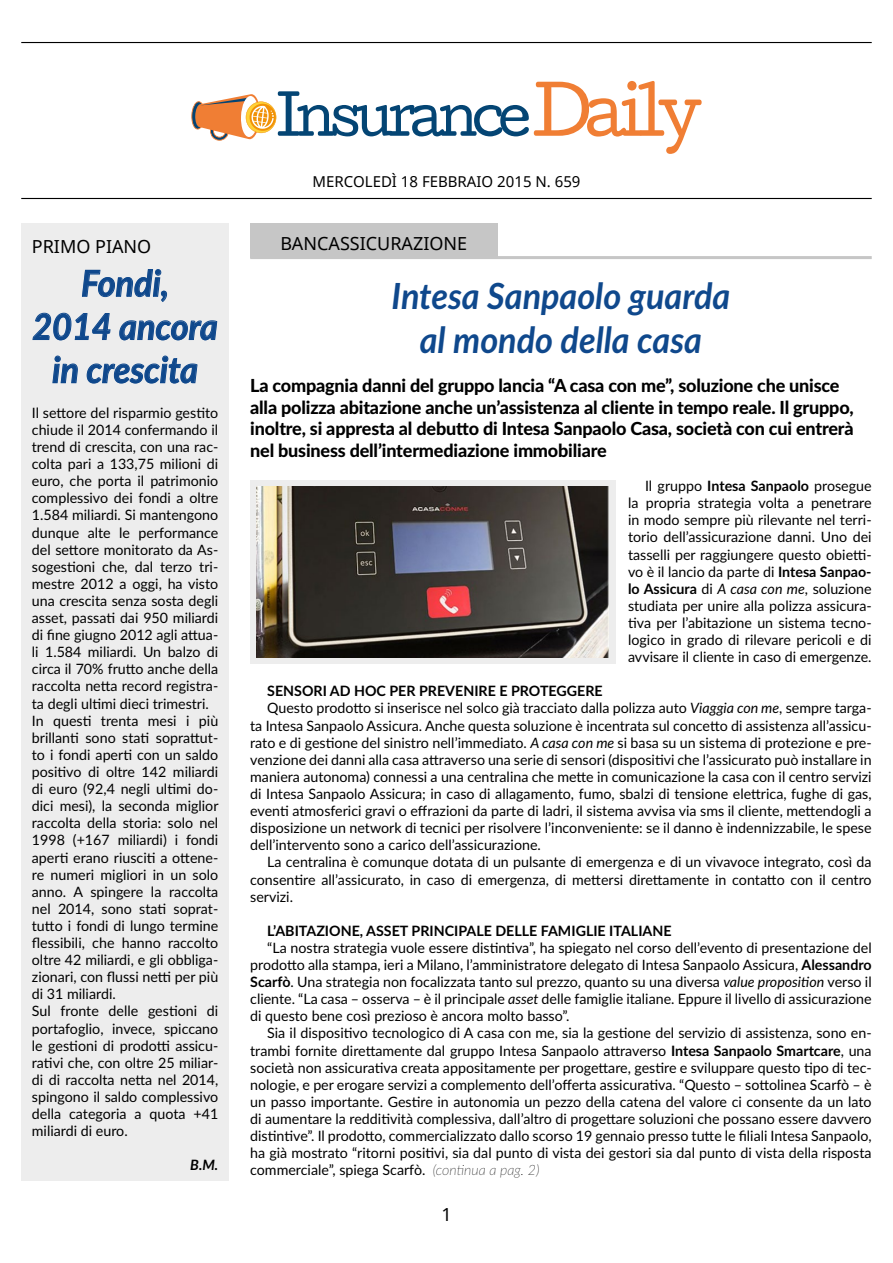
<style>
.page{position:relative;width:893px;height:1263px;background:#fff}
.page>*{position:absolute;margin:0;border:0;box-sizing:border-box;transform-origin:0 0}
.t1{font:italic 700 36px/43.2px "Lato";color:#0f488c;text-align:center;scale:.95 1}
.t2{font:800 18px/21.6px "Lato";letter-spacing:-.01em;color:#000}
.t3{font:18px "Noto Sans";color:#000}
.t4{font:15px "Noto Sans";color:#000}
.t5{font:14.25px/17.1px "Lato";color:#000;text-align:justify}
.t6{font:700 14.25px "Lato";color:#000}
.t7{font:italic 700 14.25px "Lato";color:#000}
.s1{font-weight:700}
.s2{font-style:italic}
.s3{font-weight:100;font-style:italic}
</style>
<div class="page">
<hr style="left:21px;top:42px;width:851px;height:1px;background:#000">
<hr style="left:21px;top:198px;width:851px;height:1px;background:#000">
<svg style="left:191px;top:81px;width:511px;height:73px"></svg>
<div style="left:21px;top:223px;width:208px;height:958px;background:#ededed"></div>
<div style="left:250px;top:223px;width:247px;height:35px;background:#c6c6c6"></div>
<hr style="left:250px;top:256px;width:622px;height:3px;background:#c6c6c6">
<svg style="left:82px;top:269px;width:85px;height:33px"></svg>
<svg style="left:32px;top:312px;width:186px;height:72px"></svg>
<div style="left:250px;top:480px;width:365px;height:184px;background:#ededed"></div>
<img style="left:256px;top:487px;width:353px;height:171px">
<p class="t4" style="left:312px;top:171px;width:270px">MERCOLEDÌ 18 FEBBRAIO 2015 N. 659</p>
<p class="t3" style="left:32px;top:234px;width:121px">PRIMO PIANO</p>
<p class="t3" style="left:280px;top:231px;width:188px">BANCASSICURAZIONE</p>
<h1 class="t1" style="left:32px;top:260px;width:197px">Fondi,<br>2014 ancora in crescita</h1>
<p class="t5" style="left:32px;top:403px;width:188px;text-align:left">Il settore del risparmio gestito chiude il 2014 confermando il trend di crescita, con una rac&shy;colta pari a 133,75 milioni di euro, che porta il patrimonio complessivo dei fondi a oltre<br>1.584 miliardi. Si mantengono dunque alte le performance del settore monitorato da As&shy;sogestioni che, dal terzo tri&shy;mestre 2012 a oggi, ha visto una crescita senza sosta degli asset, passati dai 950 miliardi di fine giugno 2012 agli attua&shy;li 1.584 miliardi. Un balzo di circa il 70% frutto anche della raccolta netta record registra&shy;ta degli ultimi dieci trimestri.<br>In questi trenta mesi i più brillanti sono stati soprattut&shy;to i fondi aperti con un saldo positivo di oltre 142 miliardi di euro (92,4 negli ultimi do&shy;dici mesi), la seconda miglior raccolta della storia: solo nel<br>1998 (+167 miliardi) i fondi aperti erano riusciti a ottene&shy;re numeri migliori in un solo anno. A spingere la raccolta nel 2014, sono stati soprat&shy;tutto i fondi di lungo termine flessibili, che hanno raccolto oltre 42 miliardi, e gli obbliga&shy;zionari, con flussi netti per più di 31 miliardi.<br>Sul fronte delle gestioni di portafoglio, invece, spiccano le gestioni di prodotti assicu&shy;rativi che, con oltre 25 miliar&shy;di di raccolta netta nel 2014, spingono il saldo complessivo della categoria a quota +41 miliardi di euro.</p>
<p class="t7" style="left:190px;top:1155px;width:30px">B.M.</p>
<h1 class="t1" style="left:392px;top:273px;width:358px">Intesa Sanpaolo guarda al mondo della casa</h1>
<p class="t2" style="left:250px;top:374px;width:605px">La compagnia danni del gruppo lancia “A casa con me”, soluzione che unisce alla polizza abitazione anche un’assistenza al cliente in tempo reale. Il gruppo, inoltre, si appresta al debutto di Intesa Sanpaolo Casa, società con cui entrerà nel business dell’intermediazione immobiliare</p>
<p class="t5" style="left:628px;top:477px;width:245px;text-indent:17px">Il gruppo <span class="s1">Intesa Sanpaolo</span> prosegue la propria strategia volta a penetrare in modo sempre più rilevante nel terri&shy;torio dell’assicurazione danni. Uno dei tasselli per raggiungere questo obietti&shy;vo è il lancio da parte di <span class="s1">Intesa Sanpao&shy;lo Assicura</span> di <span class="s2">A casa con me</span>, soluzione studiata per unire alla polizza assicura&shy;tiva per l’abitazione un sistema tecno&shy;logico in grado di rilevare pericoli e di avvisare il cliente in caso di emergenze.</p>
<p class="t6" style="left:267px;top:681px;width:337px">SENSORI AD HOC PER PREVENIRE E PROTEGGERE</p>
<p class="t5" style="left:267px;top:699px;width:606px">Questo prodotto si inserisce nel solco già tracciato dalla polizza auto <span class="s2">Viaggia con me</span>, sempre targa-</p>
<p class="t5" style="left:250px;top:716px;width:623px">ta Intesa Sanpaolo Assicura. Anche questa soluzione è incentrata sul concetto di assistenza all’assicu-</p>
<p class="t5" style="left:250px;top:733px;width:623px">rato e di gestione del sinistro nell’immediato. <span class="s2">A casa con me</span> si basa su un sistema di protezione e pre-</p>
<p class="t5" style="left:250px;top:750px;width:623px">venzione dei danni alla casa attraverso una serie di sensori (dispositivi che l’assicurato può installare in</p>
<p class="t5" style="left:250px;top:767px;width:623px">maniera autonoma) connessi a una centralina che mette in comunicazione la casa con il centro servizi</p>
<p class="t5" style="left:250px;top:785px;width:623px">di Intesa Sanpaolo Assicura; in caso di allagamento, fumo, sbalzi di tensione elettrica, fughe di gas,</p>
<p class="t5" style="left:250px;top:802px;width:623px">eventi atmosferici gravi o effrazioni da parte di ladri, il sistema avvisa via sms il cliente, mettendogli a</p>
<p class="t5" style="left:250px;top:819px;width:623px">disposizione un network di tecnici per risolvere l’inconveniente: se il danno è indennizzabile, le spese</p>
<p class="t5" style="left:250px;top:836px;width:292px">dell’intervento sono a carico dell’assicurazione.</p>
<p class="t5" style="left:267px;top:853px;width:606px">La centralina è comunque dotata di un pulsante di emergenza e di un vivavoce integrato, così da</p>
<p class="t5" style="left:250px;top:870px;width:623px">consentire all’assicurato, in caso di emergenza, di mettersi direttamente in contatto con il centro</p>
<p class="t5" style="left:250px;top:887px;width:44px">servizi.</p>
<p class="t6" style="left:267px;top:920px;width:406px">L’ABITAZIONE, ASSET PRINCIPALE DELLE FAMIGLIE ITALIANE</p>
<p class="t5" style="left:250px;top:938px;width:623px;text-indent:17px">“La nostra strategia vuole essere distintiva”, ha spiegato nel corso dell’evento di presentazione del prodotto alla stampa, ieri a Milano, l’amministratore delegato di Intesa Sanpaolo Assicura, <span class="s1">Alessandro Scarfò</span>. Una strategia non focalizzata tanto sul prezzo, quanto su una diversa <span class="s2">value proposition</span> verso il cliente. “La casa – osserva – è il principale <span class="s2">asset</span> delle famiglie italiane. Eppure il livello di assicurazione di questo bene così prezioso è ancora molto basso”.</p>
<p class="t5" style="left:250px;top:1024px;width:623px;text-indent:17px">Sia il dispositivo tecnologico di A casa con me, sia la gestione del servizio di assistenza, sono en&shy;trambi fornite direttamente dal gruppo Intesa Sanpaolo attraverso <span class="s1">Intesa Sanpaolo Smartcare</span>, una società non assicurativa creata appositamente per progettare, gestire e sviluppare questo tipo di tec&shy;nologie, e per erogare servizi a complemento dell’offerta assicurativa. “Questo – sottolinea Scarfò – è un passo importante. Gestire in autonomia un pezzo della catena del valore ci consente da un lato di aumentare la redditività complessiva, dall’altro di progettare soluzioni che possano essere davvero distintive”. Il prodotto, commercializzato dallo scorso 19 gennaio presso tutte le filiali Intesa Sanpaolo, ha già mostrato “ritorni positivi, sia dal punto di vista dei gestori sia dal punto di vista della risposta commerciale”, spiega Scarfò. <span class="s3">(continua a pag. 2)</span></p>
<p class="t3" style="left:441px;top:1202px;width:12px">1</p>
</div>
